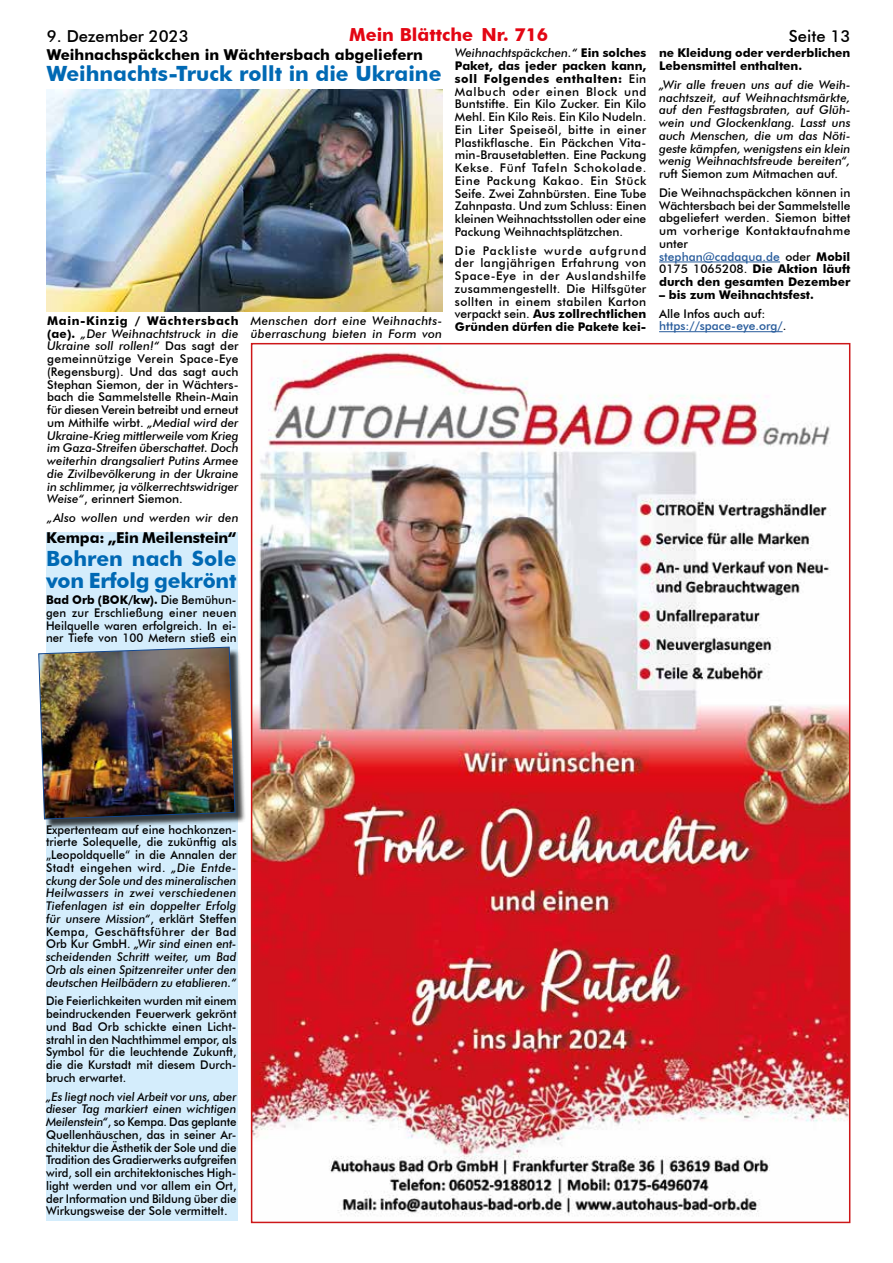
<style>
.page{position:relative;width:893px;height:1263px;background:#fff}
.page>*{position:absolute;margin:0;border:0;box-sizing:border-box;transform-origin:0 0}
.t1{font:700 21px/22.5px "Futura BT";color:#0069b4}
.t2{font:700 18px "Futura BT";color:#e30613}
.t3{font:500 16.5px "Futura BT";color:#000}
.t4{font:700 15px "Futura BT";color:#000}
.t5{font:500 12px/12.8px "Futura BT";color:#000;text-align:justify}
.t6{font:italic 500 12px/12.8px "Futura BT";color:#000;text-align:justify}
.t7{font:500 12px/12.8px "Futura BT";color:#000;text-align:justify;scale:.96 1}
.t8{font:italic 500 12px/12.8px "Futura BT";color:#000;text-align:justify;scale:.96 1}
.t9{font:700 12px/12.8px "Futura BT";color:#000}
.t10{font:500 12px/12.8px "Futura BT";color:#275b9b}
.s1{font-weight:700;font-style:normal}
.s2{font-style:normal}
.s3{font-weight:700}
.s4{font-style:italic}
.s5{color:#275b9b}
.s6{color:#000}
</style>
<div class="page">
<div style="left:46px;top:532px;width:191px;height:688px;background:#d4edfc"></div>
<img style="left:254px;top:346px;width:593px;height:871px">
<img style="left:47px;top:89px;width:395px;height:223px">
<hr style="left:659px;top:261px;width:121px;height:1px;background:#275b9b">
<hr style="left:659px;top:331px;width:124px;height:1px;background:#275b9b">
<div style="left:40px;top:649px;width:206px;height:180px;background:#000;opacity:.75"></div>
<img style="left:38px;top:646px;width:198px;height:174px">
<h3 class="t3" style="left:47px;top:26px;width:144px">9. Dezember 2023</h3>
<h2 class="t2" style="left:349px;top:24px;width:201px">Mein Blättche Nr. 716</h2>
<h3 class="t3" style="left:789px;top:26px;width:63px">Seite 13</h3>
<p class="t4" style="left:47px;top:45px;width:378px">Weihnachspäckchen in Wächtersbach abgeliefern</p>
<h1 class="t1" style="left:47px;top:62px;width:396px">Weihnachts-Truck rollt in die Ukraine</h1>
<p class="t6" style="left:47px;top:314px;width:193px"><span class="s1">Main-Kinzig / Wächtersbach (ae).</span> „Der Weihnachtstruck in die Ukraine soll rollen!“ <span class="s2">Das sagt der gemeinnützige Verein Space-Eye (Regensburg). Und das sagt auch Stephan Siemon, der in Wächters&shy;bach die Sammelstelle Rhein-Main für diesen Verein betreibt und erneut um Mithilfe wirbt.</span> „Medial wird der Ukraine-Krieg mittlerweile vom Krieg im Gaza-Streifen überschattet. Doch weiterhin drangsaliert Putins Armee die Zivilbevölkerung in der Ukraine in schlimmer, ja völkerrechtswidriger Weise“<span class="s2">, erinnert Siemon.</span></p>
<p class="t6" style="left:47px;top:511px;width:193px">„Also wollen und werden wir den</p>
<p class="t4" style="left:46px;top:529px;width:192px">Kempa: „Ein Meilenstein“</p>
<h1 class="t1" style="left:46px;top:547px;width:192px">Bohren nach Sole von Erfolg gekrönt</h1>
<p class="t7" style="left:46px;top:593px;width:200px"><span class="s3">Bad Orb (BOK/kw).</span> Die Bemühun&shy;gen zur Erschließung einer neuen Heilquelle waren erfolgreich. In ei&shy;ner Tiefe von 100 Metern stieß ein</p>
<p class="t6" style="left:251px;top:314px;width:193px">Menschen dort eine Weihnachts&shy;überraschung bieten in Form von</p>
<p class="t5" style="left:455px;top:47px;width:193px"><span class="s4">Weihnachtspäckchen.“</span> <span class="s3">Ein solches Paket, das jeder packen kann, soll Folgendes enthalten:</span> Ein Malbuch oder einen Block und Buntstifte. Ein Kilo Zucker. Ein Kilo Mehl. Ein Kilo Reis. Ein Kilo Nudeln.<br>Ein Liter Speiseöl, bitte in einer Plastikflasche. Ein Päckchen Vita&shy;min-Brausetabletten. Eine Packung Kekse. Fünf Tafeln Schokolade.<br>Eine Packung Kakao. Ein Stück Seife. Zwei Zahnbürsten. Eine Tube Zahnpasta. Und zum Schluss: Einen kleinen Weihnachtsstollen oder eine Packung Weihnachtsplätzchen.</p>
<p class="t5" style="left:455px;top:244px;width:193px">Die Packliste wurde aufgrund der langjährigen Erfahrung von Space-Eye in der Auslandshilfe zusammengestellt. Die Hilfsgüter sollten in einem stabilen Karton verpackt sein. <span class="s3">Aus zollrechtlichen Gründen dürfen die Pakete kei-</span></p>
<p class="t9" style="left:659px;top:47px;width:193px">ne Kleidung oder verderblichen<br>Lebensmittel enthalten.</p>
<p class="t6" style="left:659px;top:78px;width:193px">„Wir alle freuen uns auf die Weih&shy;nachtszeit, auf Weihnachtsmärkte, auf den Festtagsbraten, auf Glüh&shy;wein und Glockenklang. Lasst uns auch Menschen, die um das Nöti&shy;geste kämpfen, wenigstens ein klein wenig Weihnachtsfreude bereiten“,</p>
<p class="t5" style="left:659px;top:164px;width:193px;line-height:18.8px">ruft Siemon zum Mitmachen auf.<br>Die Weihnachspäckchen können in</p>
<p class="t5" style="left:659px;top:199px;width:193px;text-align:left">Wächtersbach bei der Sammelstelle abgeliefert werden. Siemon bittet um vorherige Kontaktaufnahme unter<br><span class="s5">stephan@cadaqua.de</span> oder <span class="s3">Mobil<br></span>0175 1065208. <span class="s3">Die Aktion läuft durch den gesamten Dezember</span></p>
<p class="t9" style="left:659px;top:288px;width:156px">– bis zum Weihnachtsfest.</p>
<p class="t10" style="left:659px;top:307px;width:129px"><span class="s6">Alle Infos auch auf: </span>https://space-eye.org/<span class="s6">.</span></p>
<p class="t8" style="left:46px;top:823px;width:200px"><span class="s2">Expertenteam auf eine hochkonzen&shy;trierte Solequelle, die zukünftig als „Leopoldquelle“ in die Annalen der Stadt eingehen wird.</span> „Die Entde&shy;ckung der Sole und des mineralischen Heilwassers in zwei verschiedenen Tiefenlagen ist ein doppelter Erfolg für unsere Mission“<span class="s2">, erklärt Steffen Kempa, Geschäftsführer der Bad Orb Kur GmbH.</span> „Wir sind einen ent&shy;scheidenden Schritt weiter, um Bad Orb als einen Spitzenreiter unter den deutschen Heilbädern zu etablieren.“</p>
<p class="t7" style="left:46px;top:995px;width:200px">Die Feierlichkeiten wurden mit einem beindruckenden Feuerwerk gekrönt und Bad Orb schickte einen Licht&shy;strahl in den Nachthimmel empor, als Symbol für die leuchtende Zukunft, die die Kurstadt mit diesem Durch&shy;bruch erwartet.</p>
<p class="t7" style="left:46px;top:1090px;width:200px"><span class="s4">„Es liegt noch viel Arbeit vor uns, aber dieser Tag markiert einen wichtigen Meilenstein“</span>, so Kempa. Das geplante Quellenhäuschen, das in seiner Ar&shy;chitektur die Ästhetik der Sole und die Tradition des Gradierwerks aufgreifen wird, soll ein architektonisches High&shy;light werden und vor allem ein Ort, der Information und Bildung über die Wirkungsweise der Sole vermittelt.</p>
</div>
